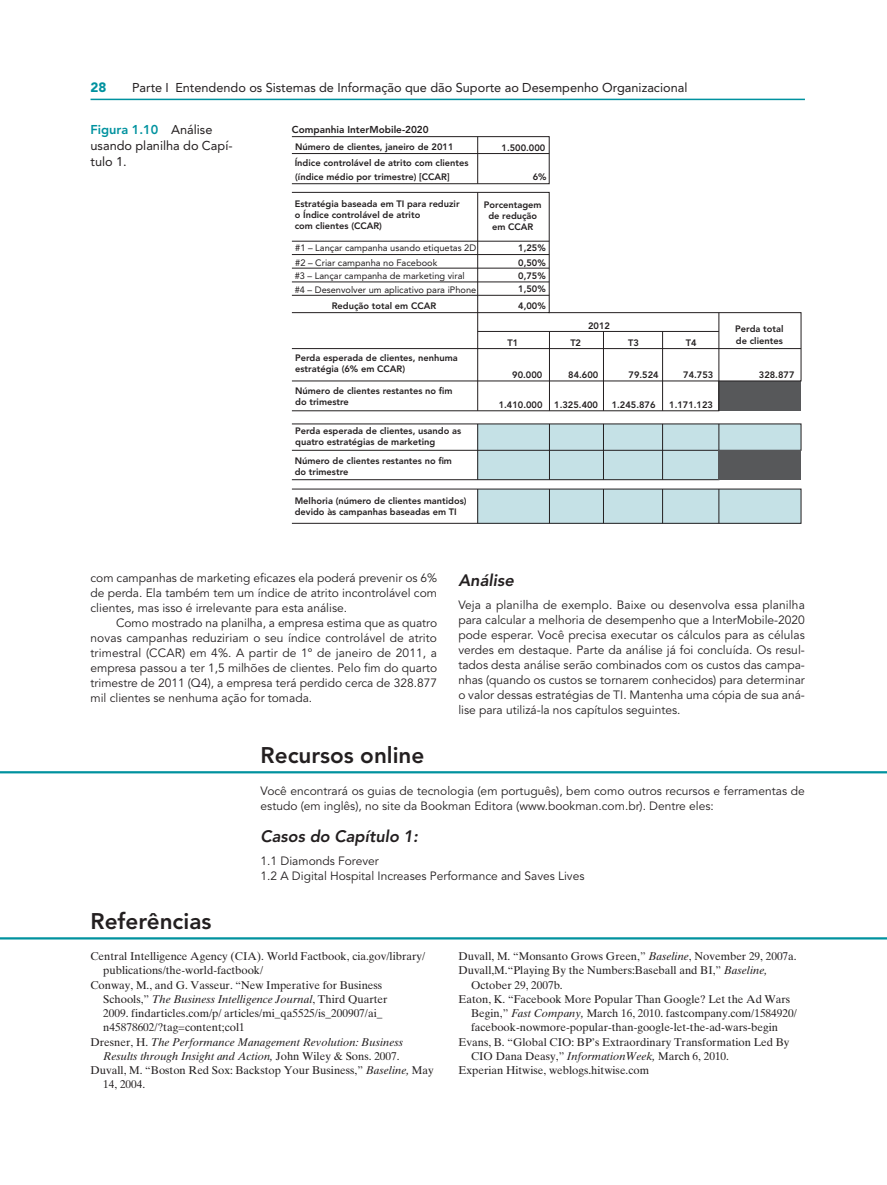
<style>
.page{position:relative;width:887px;height:1185px;background:#fff}
.page>*{position:absolute;margin:0;border:0;box-sizing:border-box;transform-origin:0 0}
.t1{font:800 22.5px "Avenir LT Std";color:#231f20}
.t2{font:italic 800 16.5px "Avenir LT Std";color:#231f20}
.t3{font:900 13.5px "Avenir LT Std";color:#00929f}
.t4{font:12.75px/15.8px "Avenir LT Std";color:#231f20}
.t5{font:12px/15px "Avenir LT Std";color:#231f20;text-align:justify}
.t6{font:11.25px/14.2px "Times Ten Roman";color:#231f20}
.t7{font:italic 11.25px/14.2px "Times Ten";color:#231f20}
.t8{font:800 10.05px "Avenir LT Std";color:#231f20}
.t9{font:800 9.3px/11.1px "Avenir LT Std";color:#231f20}
.t10{font:9.3px/15.1px "Avenir LT Std";color:#231f20}
.s1{font-weight:800;color:#00929f}
.s2{font-family:"Times Ten Roman";font-style:normal}
.s3{font-family:"Times Ten";font-style:italic}
</style>
<div class="page">
<hr style="left:91px;top:99px;width:714px;height:1px;background:#00929f">
<hr style="left:0;top:771px;width:887px;height:2px;background:#00929f">
<hr style="left:0;top:937px;width:887px;height:2px;background:#00929f">
<div style="left:719px;top:381px;width:82px;height:30px;background:#57585a"></div>
<div style="left:478px;top:424px;width:323px;height:56px;background:#c5e1e6"></div>
<div style="left:478px;top:489px;width:323px;height:34px;background:#c5e1e6"></div>
<div style="left:292px;top:136px;width:257px;height:48px;border:1px solid #231f20"></div>
<hr style="left:292px;top:153px;width:257px;height:1px;background:#231f20">
<div style="left:292px;top:192px;width:257px;height:121px;border:1px solid #231f20"></div>
<hr style="left:292px;top:241px;width:257px;height:1px;background:#231f20">
<hr style="left:292px;top:254px;width:257px;height:1px;background:#231f20">
<hr style="left:292px;top:268px;width:257px;height:1px;background:#231f20">
<hr style="left:292px;top:282px;width:257px;height:1px;background:#231f20">
<hr style="left:292px;top:295px;width:257px;height:1px;background:#231f20">
<hr style="left:477px;top:137px;width:1px;height:47px;background:#231f20">
<hr style="left:477px;top:192px;width:1px;height:219px;background:#231f20">
<svg style="left:719px;top:312px;width:82px;height:69px"></svg>
<hr style="left:292px;top:348px;width:509px;height:1px;background:#231f20">
<svg style="left:292px;top:312px;width:427px;height:99px"></svg>
<hr style="left:478px;top:331px;width:241px;height:1px;background:#231f20">
<hr style="left:662px;top:331px;width:1px;height:80px;background:#231f20">
<hr style="left:603px;top:331px;width:1px;height:80px;background:#231f20">
<hr style="left:549px;top:331px;width:1px;height:80px;background:#231f20">
<svg style="left:292px;top:423px;width:427px;height:57px"></svg>
<hr style="left:477px;top:424px;width:1px;height:56px;background:#231f20">
<hr style="left:549px;top:424px;width:1px;height:56px;background:#231f20">
<hr style="left:603px;top:424px;width:1px;height:56px;background:#231f20">
<hr style="left:662px;top:424px;width:1px;height:56px;background:#231f20">
<hr style="left:477px;top:489px;width:1px;height:34px;background:#231f20">
<hr style="left:549px;top:489px;width:1px;height:34px;background:#231f20">
<hr style="left:603px;top:489px;width:1px;height:34px;background:#231f20">
<hr style="left:662px;top:489px;width:1px;height:34px;background:#231f20">
<hr style="left:719px;top:489px;width:1px;height:34px;background:#231f20">
<div style="left:719px;top:450px;width:82px;height:30px;background:#57585a"></div>
<p class="t3" style="left:91px;top:82px;width:17px">28</p>
<p class="t4" style="left:132px;top:81px;width:557px">Parte I Entendendo os Sistemas de Informação que dão Suporte ao Desempenho Organizacional</p>
<p class="t4" style="left:91px;top:123px;width:144px"><span class="s1">Figura 1.10</span> Análise usando planilha do Capí&shy;tulo 1.</p>
<p class="t8" style="left:292px;top:125px;width:138px">Companhia InterMobile-2020</p>
<p class="t9" style="left:295px;top:139px;width:175px;line-height:16.2px">Número de clientes, janeiro de 2011<br>Índice controlável de atrito com clientes</p>
<p class="t9" style="left:295px;top:172px;width:156px">(índice médio por trimestre) [CCAR]</p>
<p class="t9" style="left:295px;top:199px;width:166px">Estratégia baseada em TI para reduzir o Índice controlável de atrito<br>com clientes (CCAR)</p>
<p class="t9" style="left:484px;top:200px;width:59px;text-align:center">Porcentagem de redução em CCAR</p>
<p class="t10" style="left:295px;top:241px;width:183px">#1 – Lançar campanha usando etiquetas 2D #2 – Criar campanha no Facebook</p>
<p class="t10" style="left:295px;top:269px;width:183px;line-height:14.2px">#3 – Lançar campanha de marketing viral #4 – Desenvolver um aplicativo para iPhone</p>
<p class="t9" style="left:332px;top:301px;width:106px">Redução total em CCAR</p>
<p class="t9" style="left:501px;top:143px;width:45px">1.500.000</p>
<p class="t9" style="left:533px;top:172px;width:15px">6%</p>
<p class="t9" style="left:518px;top:241px;width:29px;line-height:15.1px">1,25%<br>0,50%</p>
<p class="t9" style="left:518px;top:270px;width:29px;line-height:12.8px">0,75%<br>1,50%</p>
<p class="t9" style="left:518px;top:300px;width:29px">4,00%</p>
<p class="t9" style="left:295px;top:353px;width:164px">Perda esperada de clientes, nenhuma estratégia (6% em CCAR)</p>
<p class="t9" style="left:295px;top:386px;width:159px">Número de clientes restantes no fim do trimestre</p>
<p class="t9" style="left:295px;top:426px;width:168px">Perda esperada de clientes, usando as quatro estratégias de marketing</p>
<p class="t9" style="left:295px;top:456px;width:159px">Número de clientes restantes no fim do trimestre</p>
<p class="t9" style="left:295px;top:496px;width:173px">Melhoria (número de clientes mantidos) devido às campanhas baseadas em TI</p>
<p class="t9" style="left:588px;top:321px;width:23px">2012</p>
<p class="t9" style="left:735px;top:324px;width:50px">Perda total de clientes</p>
<p class="t9" style="left:507px;top:338px;width:12px">T1</p>
<p class="t9" style="left:570px;top:338px;width:12px">T2</p>
<p class="t9" style="left:628px;top:338px;width:12px">T3</p>
<p class="t9" style="left:686px;top:338px;width:12px">T4</p>
<p class="t9" style="left:512px;top:370px;width:32px">90.000</p>
<p class="t9" style="left:568px;top:370px;width:32px">84.600</p>
<p class="t9" style="left:629px;top:370px;width:32px">79.524</p>
<p class="t9" style="left:683px;top:370px;width:32px">74.753</p>
<p class="t9" style="left:759px;top:370px;width:37px">328.877</p>
<p class="t9" style="left:499px;top:399px;width:45px">1.410.000</p>
<p class="t9" style="left:554px;top:399px;width:45px">1.325.400</p>
<p class="t9" style="left:612px;top:399px;width:45px">1.245.876</p>
<p class="t9" style="left:669px;top:399px;width:45px">1.171.123</p>
<p class="t5" style="left:91px;top:571px;width:348px">com campanhas de marketing eficazes ela poderá prevenir os 6% de perda. Ela também tem um índice de atrito incontrolável com clientes, mas isso é irrelevante para esta análise.</p>
<p class="t5" style="left:91px;top:616px;width:348px;text-indent:26px">Como mostrado na planilha, a empresa estima que as quatro novas campanhas reduziriam o seu índice controlável de atrito trimestral (CCAR) em 4%. A partir de 1º de janeiro de 2011, a empresa passou a ter 1,5 milhões de clientes. Pelo fim do quarto trimestre de 2011 (Q4), a empresa terá perdido cerca de 328.877 mil clientes se nenhuma ação for tomada.</p>
<h2 class="t2" style="left:458px;top:573px;width:57px">Análise</h2>
<p class="t5" style="left:458px;top:598px;width:348px">Veja a planilha de exemplo. Baixe ou desenvolva essa planilha para calcular a melhoria de desempenho que a InterMobile-2020 pode esperar. Você precisa executar os cálculos para as células verdes em destaque. Parte da análise já foi concluída. Os resul&shy;tados desta análise serão combinados com os custos das campa&shy;nhas (quando os custos se tornarem conhecidos) para determinar o valor dessas estratégias de TI. Mantenha uma cópia de sua aná&shy;lise para utilizá-la nos capítulos seguintes.</p>
<h1 class="t1" style="left:261px;top:745px;width:165px">Recursos online</h1>
<p class="t5" style="left:261px;top:784px;width:546px">Você encontrará os guias de tecnologia (em português), bem como outros recursos e ferramentas de estudo (em inglês), no site da Bookman Editora (www.bookman.com.br). Dentre eles:</p>
<h2 class="t2" style="left:261px;top:829px;width:159px">Casos do Capítulo 1:</h2>
<p class="t5" style="left:261px;top:854px;width:325px">1.1 Diamonds Forever<br>1.2 A Digital Hospital Increases Performance and Saves Lives</p>
<h1 class="t1" style="left:91px;top:911px;width:122px">Referências</h1>
<p class="t6" style="left:91px;top:950px;width:336px">Central Intelligence Agency (CIA). World Factbook, cia.gov/library/</p>
<p class="t6" style="left:103px;top:964px;width:162px">publications/the-world-factbook/</p>
<p class="t6" style="left:91px;top:978px;width:293px">Conway, M., and G. Vasseur. “New Imperative for Business</p>
<p class="t7" style="left:103px;top:992px;width:286px"><span class="s2">Schools,”</span> The Business Intelligence Journal<span class="s2">, Third Quarter</span></p>
<p class="t6" style="left:103px;top:1007px;width:281px">2009. findarticles.com/p/ articles/mi_qa5525/is_200907/ai_ n45878602/?tag=content;col1</p>
<p class="t7" style="left:103px;top:1035px;width:301px;text-indent:-13px"><span class="s2">Dresner, H.</span> The Performance Management Revolution: Business<br>Results through Insight and Action, <span class="s2">John Wiley &amp; Sons. 2007.</span></p>
<p class="t6" style="left:103px;top:1064px;width:332px;text-indent:-13px">Duvall, M. “Boston Red Sox: Backstop Your Business,” <span class="s3">Baseline,</span> May<br>14, 2004.</p>
<p class="t6" style="left:458px;top:950px;width:340px">Duvall, M. “Monsanto Grows Green,” <span class="s3">Baseline</span>, November 29, 2007a.</p>
<p class="t6" style="left:458px;top:964px;width:310px">Duvall,M.“Playing By the Numbers:Baseball and BI,” <span class="s3">Baseline,</span></p>
<p class="t6" style="left:471px;top:978px;width:93px">October 29, 2007b.</p>
<p class="t6" style="left:458px;top:993px;width:333px">Eaton, K. “Facebook More Popular Than Google? Let the Ad Wars</p>
<p class="t6" style="left:471px;top:1007px;width:327px">Begin,” <span class="s3">Fast Company,</span> March 16, 2010. fastcompany.com/1584920/</p>
<p class="t6" style="left:471px;top:1021px;width:308px">facebook-now more-popular-than-google-let-the-ad-wars-begin</p>
<p class="t6" style="left:458px;top:1035px;width:333px">Evans, B. “Global CIO: BP’s Extraordinary Transformation Led By</p>
<p class="t6" style="left:471px;top:1050px;width:259px">CIO Dana Deasy,” <span class="s3">InformationWeek,</span> March 6, 2010.</p>
<p class="t6" style="left:458px;top:1064px;width:192px">Experian Hitwise, weblogs.hitwise.com</p>
</div>
